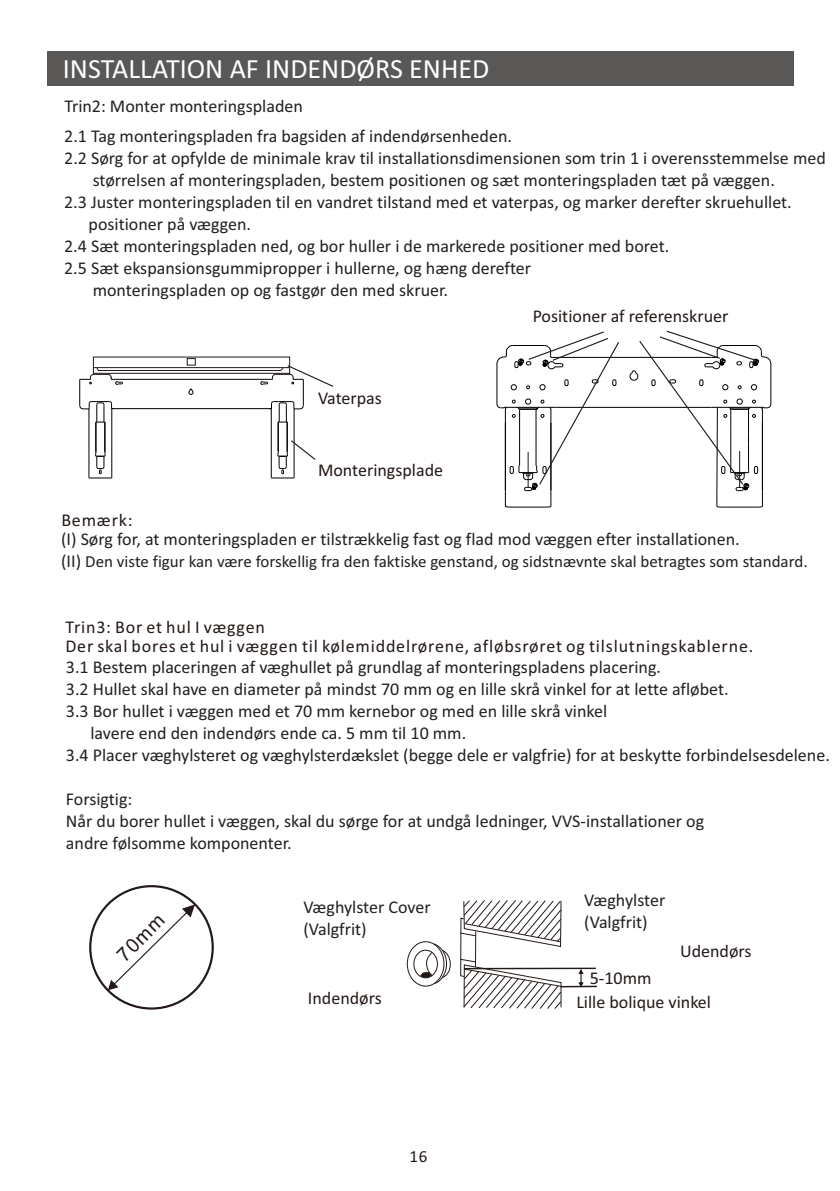
<style>
.page{position:relative;width:840px;height:1191px;background:#fff}
.page>*{position:absolute;margin:0;border:0;box-sizing:border-box;transform-origin:0 0}
.t1{font:28px "Calibri";color:#fff}
.t2{font:19.6px "Arial";color:#231916}
.t3{font:18px/22px "Calibri";color:#231f20}
.t4{font:18px/19.6px "Calibri";letter-spacing:.03em;color:#231916}
.t5{font:18px "Calibri";color:#231916}
.t6{font:17px "Calibri";color:#231f20}
.t7{font:17px "Calibri";color:#231916}
.s1{font-size:18px}
.s2{font-family:"Sim Sun"}
</style>
<div class="page">
<svg style="left:107px;top:904px;width:88px;height:87px"></svg>
<div style="left:89px;top:885px;width:125px;height:124px;border:2px solid #231916;border-radius:50%"></div>
<div style="left:48px;top:51px;width:745px;height:35px;background:#595857"></div>
<div style="left:413px;top:949px;width:24px;height:29px;border:1px solid #231916;border-radius:50%"></div>
<svg style="left:420px;top:942px;width:31px;height:45px"></svg>
<div style="left:406px;top:941px;width:38px;height:45px;border:1px solid #231916;border-radius:50%"></div>
<svg style="left:460px;top:900px;width:102px;height:109px"></svg>
<hr style="left:559px;top:985px;width:37px;height:3px;background:#231916">
<hr style="left:464px;top:967px;width:131px;height:2px;background:#231916">
<svg style="left:578px;top:969px;width:5px;height:17px"></svg>
<div style="left:187px;top:358px;width:8px;height:7px;border:1px solid #231916"></div>
<svg style="left:79px;top:364px;width:255px;height:114px"></svg>
<hr style="left:556px;top:407px;width:155px;height:1px;background:#000">
<hr style="left:556px;top:357px;width:155px;height:1px;background:#000">
<hr style="left:770px;top:364px;width:1px;height:41px;background:#000">
<hr style="left:720px;top:507px;width:37px;height:1px;background:#000">
<hr style="left:509px;top:507px;width:37px;height:1px;background:#000">
<svg style="left:496px;top:331px;width:124px;height:176px"></svg>
<svg style="left:629px;top:330px;width:141px;height:177px"></svg>
<h1 class="t1" style="left:63px;top:57px;width:428px">INSTALLATION AF INDENDØRS ENHED</h1>
<p class="t3" style="left:64px;top:96px;width:240px">Trin2: Monter monteringspladen</p>
<p class="t3" style="left:64px;top:127px;width:449px">2.1 Tag monteringspladen fra bagsiden af indendørsenheden.</p>
<p class="t3" style="left:64px;top:149px;width:762px">2.2 Sørg for at opfylde de minimale krav til installationsdimensionen som trin 1 i overensstemmelse med</p>
<p class="t3" style="left:93px;top:171px;width:683px">størrelsen af monteringspladen, bestem positionen og sæt monteringspladen tæt på væggen.</p>
<p class="t3" style="left:64px;top:193px;width:728px">2.3 Juster monteringspladen til en vandret tilstand med et vaterpas, og marker derefter skruehullet.</p>
<p class="t3" style="left:89px;top:215px;width:164px">positioner på væggen.</p>
<p class="t3" style="left:64px;top:237px;width:606px">2.4 Sæt monteringspladen ned, og bor huller i de markerede positioner med boret.</p>
<p class="t3" style="left:64px;top:259px;width:468px">2.5 Sæt ekspansionsgummipropper i hullerne, og hæng derefter</p>
<p class="t3" style="left:93px;top:280px;width:357px">monteringspladen op og fastgør den med skruer.</p>
<p class="t4" style="left:61px;top:512px;width:73px">Bemærk:</p>
<p class="t5" style="left:318px;top:390px;width:65px">Vaterpas</p>
<p class="t5" style="left:318px;top:462px;width:126px">Monteringsplade</p>
<p class="t5" style="left:532px;top:309px;width:197px">Positioner af referenskruer</p>
<p class="t3" style="left:61px;top:530px;width:679px">(I) Sørg for, at monteringspladen er tilstrækkelig fast og flad mod væggen efter installationen.</p>
<p class="t6" style="left:61px;top:554px;width:747px"><span class="s1">(II)</span> Den viste figur kan være forskellig fra den faktiske genstand, og sidstnævnte skal betragtes som standard.</p>
<p class="t4" style="left:65px;top:618px;width:689px">Trin3: Bor et hul I væggen<br>Der skal bores et hul i væggen til kølemiddelrørene, afløbsrøret og tilslutningskablerne.</p>
<p class="t3" style="left:66px;top:657px;width:600px">3.1 Bestem placeringen af væghullet på grundlag af monteringspladens placering<span class="s2">.</span></p>
<p class="t3" style="left:66px;top:679px;width:668px">3.2 Hullet skal have en diameter på mindst 70 mm og en lille skrå vinkel for at lette afløbet<span class="s2">.</span></p>
<p class="t3" style="left:66px;top:701px;width:542px">3.3 Bor hullet i væggen med et 70 mm kernebor og med en lille skrå vinkel</p>
<p class="t3" style="left:90px;top:723px;width:377px">lavere end den indendørs ende ca. 5 mm til 10 mm.</p>
<p class="t3" style="left:66px;top:745px;width:765px">3.4 Placer væghylsteret og væghylsterdækslet (begge dele er valgfrie) for at beskytte forbindelsesdelene.</p>
<p class="t3" style="left:66px;top:789px;width:639px">Forsigtig:<br>Når du borer hullet i væggen, skal du sørge for at undgå ledninger, VVS-installationer og andre følsomme komponenter.</p>
<p class="t2" style="left:115px;top:952px;width:59px;rotate:-45deg">70mm</p>
<p class="t3" style="left:303px;top:897px;width:129px">Væghylster Cover (Valgfrit)</p>
<p class="t3" style="left:584px;top:890px;width:82px">Væghylster (Valgfrit)</p>
<p class="t4" style="left:589px;top:969px;width:63px">5-10mm</p>
<p class="t5" style="left:679px;top:943px;width:73px">Udendørs</p>
<p class="t5" style="left:308px;top:990px;width:75px">Indendørs</p>
<p class="t5" style="left:576px;top:994px;width:136px">Lille bolique vinkel</p>
<p class="t7" style="left:409px;top:1149px;width:19px">16</p>
</div>
